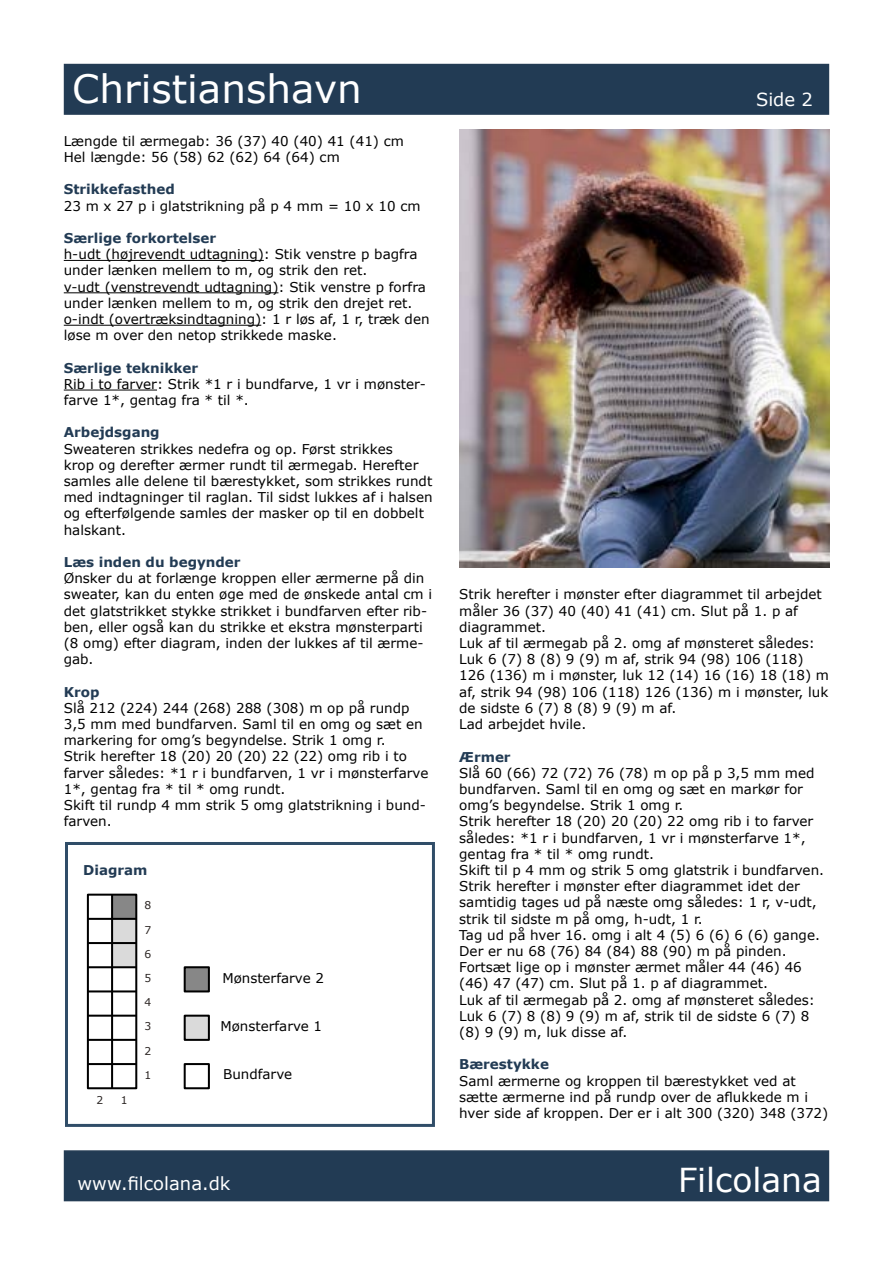
<style>
.page{position:relative;width:893px;height:1263px;background:#fff}
.page>*{position:absolute;margin:0;border:0;box-sizing:border-box;transform-origin:0 0}
.t1{font:39px "Verdana";color:#fff}
.t2{font:33px "Verdana";color:#fff}
.t3{font:18px "Verdana";color:#fff}
.t4{font:13.5px/16.2px "Verdana";color:#000}
.t5{font:700 13.5px "Verdana";color:#223b54}
.t6{font:10.8px "Verdana";color:#2b2523}
</style>
<div class="page">
<div style="left:64px;top:64px;width:765px;height:51px;background:#223b54;border:2px solid #243c54"></div>
<div style="left:64px;top:1150px;width:765px;height:51px;background:#223b54;border:2px solid #243c54"></div>
<hr style="left:64px;top:260px;width:200px;height:1px;background:#000">
<hr style="left:64px;top:292px;width:214px;height:1px;background:#000">
<hr style="left:64px;top:325px;width:197px;height:1px;background:#000">
<hr style="left:64px;top:390px;width:93px;height:1px;background:#000">
<img style="left:459px;top:130px;width:370px;height:437px">
<div style="left:65px;top:842px;width:370px;height:285px;border:3px solid #304d68"></div>
<div style="left:112px;top:943px;width:24px;height:24px;background:#dadada"></div>
<div style="left:112px;top:919px;width:24px;height:24px;background:#dadada"></div>
<div style="left:112px;top:895px;width:24px;height:24px;background:#878787"></div>
<div style="left:185px;top:1016px;width:24px;height:24px;background:#dadada"></div>
<div style="left:184px;top:1015px;width:26px;height:26px;border:2px solid #000"></div>
<div style="left:184px;top:1063px;width:26px;height:26px;border:2px solid #000"></div>
<div style="left:185px;top:967px;width:24px;height:24px;background:#878787"></div>
<div style="left:184px;top:966px;width:26px;height:26px;border:2px solid #000"></div>
<div style="left:87px;top:894px;width:50px;height:195px;border:2px solid #000"></div>
<hr style="left:111px;top:895px;width:2px;height:193px;background:#000">
<hr style="left:88px;top:918px;width:48px;height:2px;background:#000">
<hr style="left:88px;top:942px;width:48px;height:2px;background:#000">
<hr style="left:88px;top:966px;width:48px;height:2px;background:#000">
<hr style="left:88px;top:990px;width:48px;height:2px;background:#000">
<hr style="left:88px;top:1015px;width:48px;height:2px;background:#000">
<hr style="left:88px;top:1039px;width:48px;height:2px;background:#000">
<hr style="left:88px;top:1063px;width:48px;height:2px;background:#000">
<h1 class="t1" style="left:72px;top:62px;width:291px">Christianshavn</h1>
<p class="t4" style="left:64px;top:133px;width:342px">Længde til ærmegab: 36 (37) 40 (40) 41 (41) cm<br>Hel længde: 56 (58) 62 (62) 64 (64) cm</p>
<p class="t5" style="left:64px;top:180px;width:113px">Strikkefasthed</p>
<p class="t4" style="left:64px;top:197px;width:358px">23 m x 27 p i glatstrikning på p 4 mm = 10 x 10 cm</p>
<p class="t5" style="left:64px;top:229px;width:154px">Særlige forkortelser</p>
<p class="t4" style="left:64px;top:246px;width:367px">h-udt (højrevendt udtagning): Stik venstre p bagfra under lænken mellem to m, og strik den ret.<br>v-udt (venstrevendt udtagning): Stik venstre p forfra under lænken mellem to m, og strik den drejet ret. o-indt (overtræksindtagning): 1 r løs af, 1 r, træk den løse m over den netop strikkede maske.</p>
<p class="t5" style="left:64px;top:358px;width:136px">Særlige teknikker</p>
<p class="t4" style="left:64px;top:376px;width:364px">Rib i to farver: Strik *1 r i bundfarve, 1 vr i mønster&shy;farve 1*, gentag fra * til *.</p>
<p class="t5" style="left:64px;top:423px;width:97px">Arbejdsgang</p>
<p class="t4" style="left:64px;top:440px;width:370px">Sweateren strikkes nedefra og op. Først strikkes<br>krop og derefter ærmer rundt til ærmegab. Herefter samles alle delene til bærestykket, som strikkes rundt med indtagninger til raglan. Til sidst lukkes af i halsen og efterfølgende samles der masker op til en dobbelt halskant.</p>
<p class="t5" style="left:64px;top:553px;width:178px">Læs inden du begynder</p>
<p class="t4" style="left:64px;top:570px;width:370px">Ønsker du at forlænge kroppen eller ærmerne på din sweater, kan du enten øge med de ønskede antal cm i det glatstrikket stykke strikket i bundfarven efter rib&shy;ben, eller også kan du strikke et ekstra mønsterparti (8 omg) efter diagram, inden der lukkes af til ærme&shy;gab.</p>
<p class="t5" style="left:64px;top:682px;width:37px">Krop</p>
<p class="t4" style="left:64px;top:700px;width:366px">Slå 212 (224) 244 (268) 288 (308) m op på rundp 3,5 mm med bundfarven. Saml til en omg og sæt en markering for omg’s begyndelse. Strik 1 omg r.<br>Strik herefter 18 (20) 20 (20) 22 (22) omg rib i to farver således: *1 r i bundfarven, 1 vr i mønsterfarve 1*, gentag fra * til * omg rundt.<br>Skift til rundp 4 mm strik 5 omg glatstrikning i bund&shy;farven.</p>
<p class="t5" style="left:83px;top:860px;width:66px">Diagram</p>
<p class="t6" style="left:144px;top:898px;width:8px">8</p>
<p class="t6" style="left:144px;top:922px;width:8px">7</p>
<p class="t6" style="left:144px;top:946px;width:8px">6</p>
<p class="t6" style="left:144px;top:970px;width:8px">5</p>
<p class="t6" style="left:144px;top:995px;width:8px">4</p>
<p class="t6" style="left:144px;top:1019px;width:8px">3</p>
<p class="t6" style="left:144px;top:1043px;width:8px">2</p>
<p class="t6" style="left:144px;top:1067px;width:8px">1</p>
<p class="t6" style="left:97px;top:1093px;width:8px">2</p>
<p class="t6" style="left:121px;top:1093px;width:8px">1</p>
<p class="t4" style="left:222px;top:970px;width:103px">Mønsterfarve 2</p>
<p class="t4" style="left:220px;top:1018px;width:103px">Mønsterfarve 1</p>
<p class="t4" style="left:223px;top:1066px;width:70px">Bundfarve</p>
<h3 class="t3" style="left:756px;top:87px;width:58px">Side 2</h3>
<p class="t4" style="left:459px;top:586px;width:371px">Strik herefter i mønster efter diagrammet til arbejdet måler 36 (37) 40 (40) 41 (41) cm. Slut på 1. p af diagrammet.<br>Luk af til ærmegab på 2. omg af mønsteret således:<br>Luk 6 (7) 8 (8) 9 (9) m af, strik 94 (98) 106 (118)<br>126 (136) m i mønster, luk 12 (14) 16 (16) 18 (18) m af, strik 94 (98) 106 (118) 126 (136) m i mønster, luk de sidste 6 (7) 8 (8) 9 (9) m af.<br>Lad arbejdet hvile.</p>
<p class="t5" style="left:459px;top:747px;width:53px">Ærmer</p>
<p class="t4" style="left:459px;top:764px;width:366px">Slå 60 (66) 72 (72) 76 (78) m op på p 3,5 mm med bundfarven. Saml til en omg og sæt en markør for omg’s begyndelse. Strik 1 omg r.<br>Strik herefter 18 (20) 20 (20) 22 omg rib i to farver således: *1 r i bundfarven, 1 vr i mønsterfarve 1*, gentag fra * til * omg rundt.<br>Skift til p 4 mm og strik 5 omg glatstrik i bundfarven.<br>Strik herefter i mønster efter diagrammet idet der samtidig tages ud på næste omg således: 1 r, v-udt, strik til sidste m på omg, h-udt, 1 r.<br>Tag ud på hver 16. omg i alt 4 (5) 6 (6) 6 (6) gange.<br>Der er nu 68 (76) 84 (84) 88 (90) m på pinden.<br>Fortsæt lige op i mønster ærmet måler 44 (46) 46 (46) 47 (47) cm. Slut på 1. p af diagrammet.<br>Luk af til ærmegab på 2. omg af mønsteret således:<br>Luk 6 (7) 8 (8) 9 (9) m af, strik til de sidste 6 (7) 8 (8) 9 (9) m, luk disse af.</p>
<p class="t5" style="left:459px;top:1055px;width:91px">Bærestykke</p>
<p class="t4" style="left:459px;top:1072px;width:371px">Saml ærmerne og kroppen til bærestykket ved at sætte ærmerne ind på rundp over de aflukkede m i hver side af kroppen. Der er i alt 300 (320) 348 (372)</p>
<h3 class="t3" style="left:78px;top:1171px;width:154px">www.filcolana.dk</h3>
<h2 class="t2" style="left:678px;top:1157px;width:145px">Filcolana</h2>
</div>
